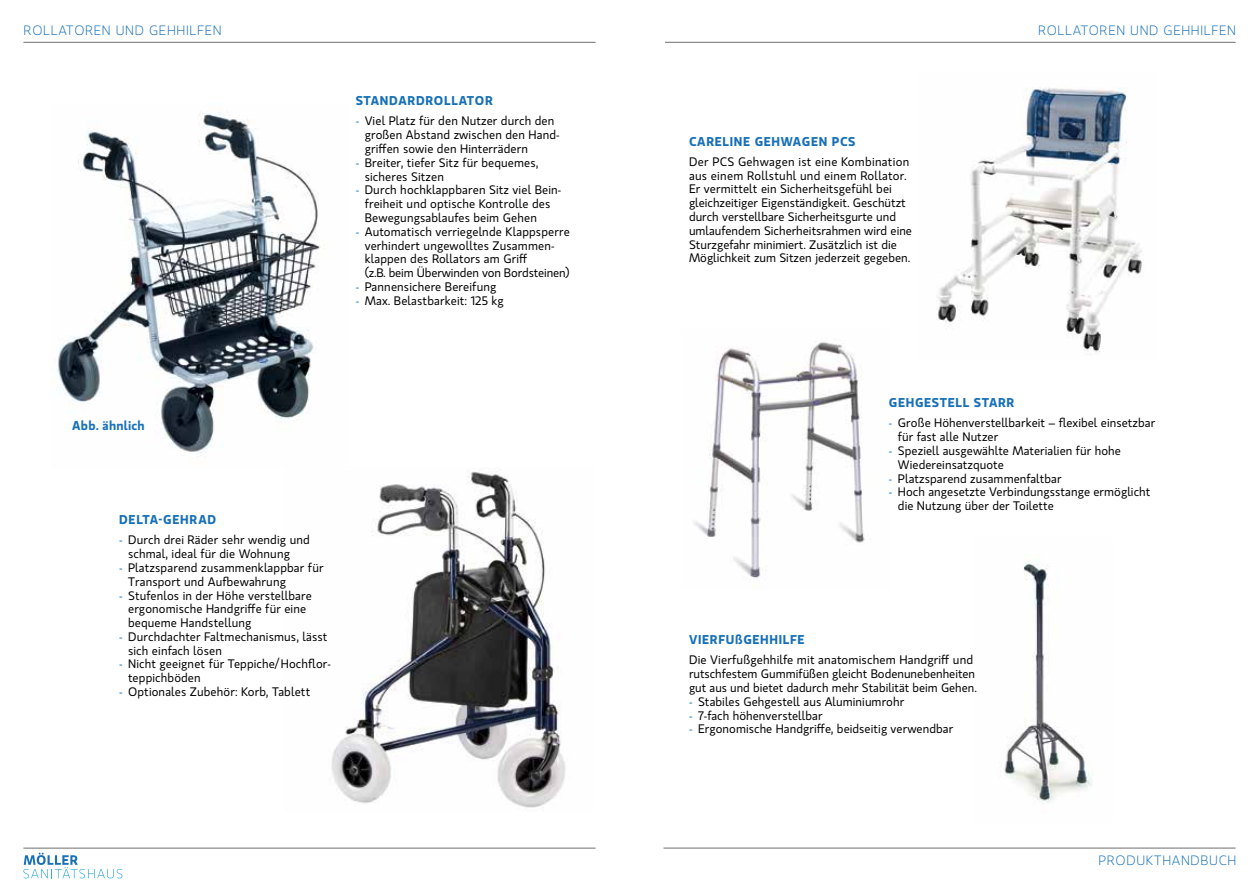
<style>
.page{position:relative;width:1259px;height:893px;background:#fff}
.page>*{position:absolute;margin:0;border:0;box-sizing:border-box;transform-origin:0 0}
.t1{font:300 13.5px "Gloriola Std";letter-spacing:.05em;color:#1770b8}
.t2{font:600 12.75px "Gloriola Std";letter-spacing:.05em;color:#1770b8}
.t3{font:600 12.75px "Gloriola Std";letter-spacing:.02em;color:#1770b8}
.t4{font:12.3px/13.8px "Gloriola Std";letter-spacing:.01em;color:#000}
.s1{color:#1770b8}
</style>
<div class="page">
<svg style="left:23px;top:853px;width:99px;height:25px"></svg>
<hr style="left:23px;top:42px;width:572px;height:1px;background:#6e6e6e">
<hr style="left:23px;top:848px;width:572px;height:1px;background:#6e6e6e">
<hr style="left:665px;top:42px;width:570px;height:1px;background:#6e6e6e">
<hr style="left:663px;top:848px;width:572px;height:1px;background:#6e6e6e">
<img style="left:1000px;top:563px;width:93px;height:240px">
<img style="left:694px;top:342px;width:171px;height:246px">
<img style="left:936px;top:87px;width:206px;height:268px">
<img style="left:56px;top:112px;width:270px;height:345px">
<img style="left:331px;top:469px;width:235px;height:339px">
<p class="t1" style="left:24px;top:21px;width:199px">ROLLATOREN UND GEHHILFEN</p>
<p class="t1" style="left:1038px;top:21px;width:199px">ROLLATOREN UND GEHHILFEN</p>
<p class="t2" style="left:356px;top:92px;width:139px">STANDARDROLLATOR</p>
<p class="t4" style="left:365px;top:114px;width:196px;text-indent:-9px"><span class="s1">-</span> Viel Platz für den Nutzer durch den großen Abstand zwischen den Hand&shy;griffen sowie den Hinterrädern</p>
<p class="t4" style="left:365px;top:155px;width:175px;text-indent:-9px"><span class="s1">-</span> Breiter, tiefer Sitz für bequemes, sicheres Sitzen</p>
<p class="t4" style="left:365px;top:183px;width:198px;text-indent:-9px"><span class="s1">-</span> Durch hochklappbaren Sitz viel Bein&shy;freiheit und optische Kontrolle des<br>Bewegungsablaufes beim Gehen</p>
<p class="t4" style="left:365px;top:224px;width:207px;text-indent:-9px"><span class="s1">-</span> Automatisch verriegelnde Klappsperre verhindert ungewolltes Zusammen&shy;klappen des Rollators am Griff<br>(z.B. beim Überwinden von Bordsteinen)</p>
<p class="t4" style="left:356px;top:279px;width:142px"><span class="s1">-</span> Pannensichere Bereifung</p>
<p class="t4" style="left:356px;top:293px;width:149px"><span class="s1">-</span> Max. Belastbarkeit: 125 kg</p>
<p class="t3" style="left:72px;top:416px;width:74px">Abb. ähnlich</p>
<p class="t2" style="left:119px;top:511px;width:99px">DELTA-GEHRAD</p>
<p class="t4" style="left:128px;top:533px;width:183px;text-indent:-9px"><span class="s1">-</span> Durch drei Räder sehr wendig und schmal, ideal für die Wohnung</p>
<p class="t4" style="left:128px;top:560px;width:197px;text-indent:-9px"><span class="s1">-</span> Platzsparend zusammenklappbar für<br>Transport und Aufbewahrung</p>
<p class="t4" style="left:128px;top:588px;width:185px;text-indent:-9px"><span class="s1">-</span> Stufenlos in der Höhe verstellbare ergonomische Handgriffe für eine bequeme Handstellung</p>
<p class="t4" style="left:128px;top:629px;width:201px;text-indent:-9px"><span class="s1">-</span> Durchdachter Faltmechanismus, lässt sich einfach lösen</p>
<p class="t4" style="left:128px;top:657px;width:204px;text-indent:-9px"><span class="s1">-</span> Nicht geeignet für Teppiche/Hochflor&shy;teppichböden</p>
<p class="t4" style="left:119px;top:684px;width:193px"><span class="s1">-</span> Optionales Zubehör: Korb, Tablett</p>
<p class="t2" style="left:689px;top:132px;width:168px">CARELINE GEHWAGEN PCS</p>
<p class="t4" style="left:689px;top:154px;width:224px">Der PCS Gehwagen ist eine Kombination aus einem Rollstuhl und einem Rollator.<br>Er vermittelt ein Sicherheitsgefühl bei gleichzeitiger Eigenständigkeit. Geschützt durch verstellbare Sicherheitsgurte und umlaufendem Sicherheitsrahmen wird eine Sturzgefahr minimiert. Zusätzlich ist die Möglichkeit zum Sitzen jederzeit gegeben.</p>
<p class="t2" style="left:889px;top:394px;width:127px">GEHGESTELL STARR</p>
<p class="t4" style="left:898px;top:416px;width:259px;text-indent:-9px"><span class="s1">-</span> Große Höhenverstellbarkeit – flexibel einsetzbar für fast alle Nutzer</p>
<p class="t4" style="left:898px;top:443px;width:224px;text-indent:-9px"><span class="s1">-</span> Speziell ausgewählte Materialien für hohe<br>Wiedereinsatzquote</p>
<p class="t4" style="left:889px;top:471px;width:174px"><span class="s1">-</span> Platzsparend zusammenfaltbar</p>
<p class="t4" style="left:898px;top:485px;width:254px;text-indent:-9px"><span class="s1">-</span> Hoch angesetzte Verbindungsstange ermöglicht die Nutzung über der Toilette</p>
<p class="t2" style="left:689px;top:631px;width:117px">VIERFUßGEHHILFE</p>
<p class="t4" style="left:689px;top:653px;width:289px">Die Vierfußgehhilfe mit anatomischem Handgriff und rutschfestem Gummifüßen gleicht Bodenunebenheiten gut aus und bietet dadurch mehr Stabilität beim Gehen.</p>
<p class="t4" style="left:689px;top:694px;width:217px"><span class="s1">-</span> Stabiles Gehgestell aus Aluminiumrohr</p>
<p class="t4" style="left:689px;top:708px;width:135px"><span class="s1">-</span> 7-fach höhenverstellbar</p>
<p class="t4" style="left:689px;top:722px;width:266px"><span class="s1">-</span> Ergonomische Handgriffe, beidseitig verwendbar</p>
<p class="t1" style="left:1098px;top:851px;width:139px">PRODUKTHANDBUCH</p>
</div>
